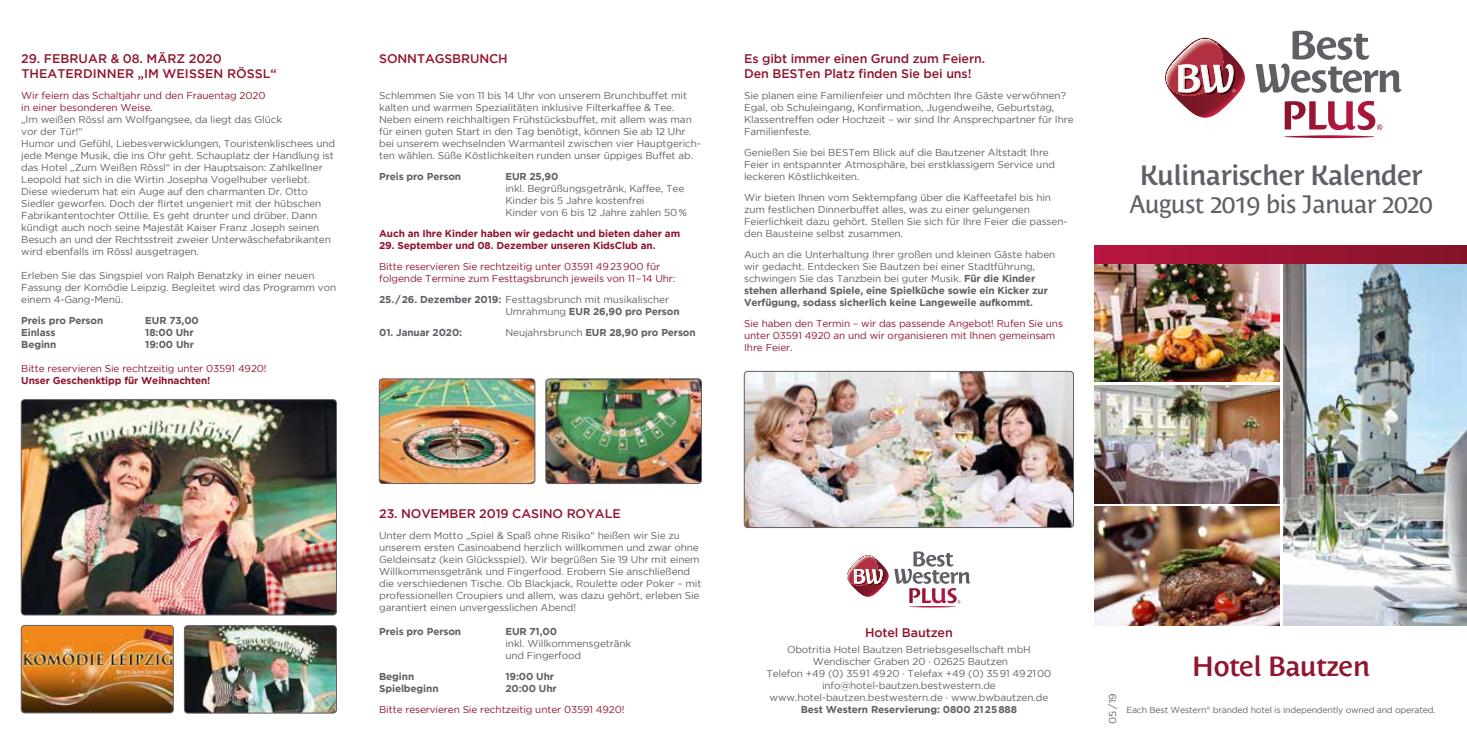
<style>
.page{position:relative;width:1467px;height:745px;background:#fff}
.page>*{position:absolute;margin:0;border:0;box-sizing:border-box;transform-origin:0 0}
.t1{font:600 27.5px "Costa Std";letter-spacing:-.02em;color:#615e65}
.t2{font:600 27.5px "Costa Std";letter-spacing:-.02em;color:#8f162e}
.t3{font:25px "Costa Std";letter-spacing:-.02em;color:#615e65}
.t4{font:500 12.5px/15px "Gotham";letter-spacing:-.01em;color:#8f162e}
.t5{font:10px/12px "Gotham";letter-spacing:-.01em;color:#615e65}
.t6{font:10px/12px "Gotham";letter-spacing:-.01em;color:#8f162e}
.t7{font:700 10px "Gotham";letter-spacing:-.01em;color:#615e65}
.t8{font:700 10px "Gotham";letter-spacing:-.01em;color:#8f162e}
.t9{font:8.75px "Gotham";letter-spacing:-.02em;color:#615e65}
.s1{font-weight:700}
.s2{font-weight:400}
</style>
<div class="page">
<img style="left:1095px;top:263px;width:185px;height:118px">
<img style="left:1283px;top:263px;width:184px;height:362px">
<svg style="left:1256px;top:31px;width:145px;height:62px"></svg>
<svg style="left:1285px;top:101px;width:97px;height:37px"></svg>
<svg style="left:1165px;top:38px;width:80px;height:79px"></svg>
<div style="left:1095px;top:245px;width:372px;height:18px;background:linear-gradient(to right,#b81540,#821429)"></div>
<img style="left:21px;top:399px;width:315px;height:215px">
<div style="left:21px;top:399px;width:316px;height:215px;border:1px solid #615e65;border-radius:4px"></div>
<img style="left:546px;top:378px;width:155px;height:105px">
<div style="left:546px;top:378px;width:156px;height:105px;border:1px solid #615e65;border-radius:4px"></div>
<img style="left:184px;top:625px;width:152px;height:87px">
<div style="left:184px;top:625px;width:153px;height:87px;border:1px solid #615e65;border-radius:4px"></div>
<img style="left:379px;top:378px;width:156px;height:105px">
<div style="left:379px;top:378px;width:156px;height:105px;border:1px solid #615e65;border-radius:4px"></div>
<img style="left:21px;top:625px;width:152px;height:87px">
<div style="left:21px;top:625px;width:152px;height:87px;border:1px solid #615e65;border-radius:4px"></div>
<img style="left:744px;top:371px;width:329px;height:156px">
<div style="left:744px;top:371px;width:330px;height:156px;border:1px solid #615e65;border-radius:4px"></div>
<img style="left:1095px;top:385px;width:185px;height:118px">
<img style="left:1095px;top:506px;width:185px;height:119px">
<svg style="left:894px;top:551px;width:76px;height:56px"></svg>
<svg style="left:847px;top:555px;width:41px;height:41px"></svg>
<p class="t4" style="left:21px;top:51px;width:257px">29. FEBRUAR &amp; 08. MÄRZ 2020<br>THEATERDINNER „IM WEISSEN RÖSSL“</p>
<p class="t6" style="left:21px;top:89px;width:246px">Wir feiern das Schaltjahr und den Frauentag 2020 in einer besonderen Weise.</p>
<p class="t5" style="left:21px;top:113px;width:315px">„Im weißen Rössl am Wolfgangsee, da liegt das Glück<br>vor der Tür!“<br>Humor und Gefühl, Liebesverwicklungen, Touristenklischees und jede Menge Musik, die ins Ohr geht. Schauplatz der Handlung ist das Hotel „Zum Weißen Rössl“ in der Hauptsaison: Zahlkellner Leopold hat sich in die Wirtin Josepha Vogelhuber verliebt.<br>Diese wiederum hat ein Auge auf den charmanten Dr. Otto Siedler geworfen. Doch der flirtet ungeniert mit der hübschen Fabrikantentochter Ottilie. Es geht drunter und drüber. Dann kündigt auch noch seine Majestät Kaiser Franz Joseph seinen Besuch an und der Rechtsstreit zweier Unterwäschefabrikanten wird ebenfalls im Rössl ausgetragen.</p>
<p class="t5" style="left:21px;top:269px;width:316px">Erleben Sie das Singspiel von Ralph Benatzky in einer neuen<br>Fassung der Komödie Leipzig. Begleitet wird das Programm von einem 4-Gang-Menü.</p>
<p class="t7" style="left:21px;top:314px;width:83px">Preis pro Person</p>
<p class="t7" style="left:145px;top:314px;width:55px">EUR 73,00</p>
<p class="t7" style="left:21px;top:326px;width:36px">Einlass</p>
<p class="t7" style="left:145px;top:326px;width:50px">18:00 Uhr</p>
<p class="t7" style="left:21px;top:338px;width:37px">Beginn</p>
<p class="t7" style="left:145px;top:338px;width:50px">19:00 Uhr</p>
<p class="t6" style="left:21px;top:362px;width:247px">Bitte reservieren Sie rechtzeitig unter 03591 4920!</p>
<p class="t8" style="left:21px;top:374px;width:191px">Unser Geschenktipp für Weihnachten!</p>
<p class="t4" style="left:379px;top:51px;width:130px">SONNTAGSBRUNCH</p>
<p class="t5" style="left:379px;top:89px;width:323px">Schlemmen Sie von 11 bis 14 Uhr von unserem Brunchbuffet mit kalten und warmen Spezialitäten inklusive Filterkaffee &amp; Tee.<br>Neben einem reichhaltigen Frühstücksbuffet, mit allem was man für einen guten Start in den Tag benötigt, können Sie ab 12 Uhr bei unserem wechselnden Warmanteil zwischen vier Hauptgerich&shy;ten wählen. Süße Köstlichkeiten runden unser üppiges Buffet ab.</p>
<p class="t7" style="left:379px;top:171px;width:83px">Preis pro Person</p>
<p class="t7" style="left:505px;top:171px;width:54px">EUR 25,90</p>
<p class="t5" style="left:505px;top:182px;width:183px">inkl. Begrüßungsgetränk, Kaffee, Tee<br>Kinder bis 5 Jahre kostenfrei<br>Kinder von 6 bis 12 Jahre zahlen 50%</p>
<p class="t8" style="left:379px;top:227px;width:303px">Auch an Ihre Kinder haben wir gedacht und bieten daher am</p>
<p class="t8" style="left:379px;top:239px;width:278px">29. September und 08. Dezember unseren KidsClub an.</p>
<p class="t6" style="left:379px;top:260px;width:298px">Bitte reservieren Sie rechtzeitig unter 03591 4923900 für folgende Termine zum Festtagsbrunch jeweils von 11–14 Uhr:</p>
<p class="t5" style="left:505px;top:293px;width:176px;text-indent:-126px"><span class="s1">25./26. Dezember 2019:</span> Festtagsbrunch mit musikalischer<br>Umrahmung <span class="s1">EUR 26,90 pro Person</span></p>
<p class="t7" style="left:379px;top:326px;width:85px">01. Januar 2020:</p>
<p class="t7" style="left:505px;top:326px;width:192px"><span class="s2">Neujahrsbrunch</span> EUR 28,90 pro Person</p>
<p class="t4" style="left:744px;top:51px;width:242px">Es gibt immer einen Grund zum Feiern.<br>Den BESTen Platz finden Sie bei uns!</p>
<p class="t5" style="left:744px;top:89px;width:331px">Sie planen eine Familienfeier und möchten Ihre Gäste verwöhnen?<br>Egal, ob Schuleingang, Konfirmation, Jugendweihe, Geburtstag, Klassentreffen oder Hochzeit – wir sind Ihr Ansprechpartner für Ihre Familienfeste.</p>
<p class="t5" style="left:744px;top:146px;width:312px">Genießen Sie bei BESTem Blick auf die Bautzener Altstadt Ihre<br>Feier in entspannter Atmosphäre, bei erstklassigem Service und leckeren Köstlichkeiten.</p>
<p class="t5" style="left:744px;top:191px;width:325px">Wir bieten Ihnen vom Sektempfang über die Kaffeetafel bis hin zum festlichen Dinnerbuffet alles, was zu einer gelungenen Feierlichkeit dazu gehört. Stellen Sie sich für Ihre Feier die passen&shy;den Bausteine selbst zusammen.</p>
<p class="t5" style="left:744px;top:248px;width:313px">Auch an die Unterhaltung Ihrer großen und kleinen Gäste haben wir gedacht. Entdecken Sie Bautzen bei einer Stadtführung, schwingen Sie das Tanzbein bei guter Musik. <span class="s1">Für die Kinder stehen allerhand Spiele, eine Spielküche sowie ein Kicker zur Verfügung, sodass sicherlich keine Langeweile aufkommt.</span></p>
<p class="t6" style="left:744px;top:316px;width:320px">Sie haben den Termin – wir das passende Angebot! Rufen Sie uns unter 03591 4920 an und wir organisieren mit Ihnen gemeinsam<br>Ihre Feier.</p>
<h1 class="t1" style="left:1139px;top:160px;width:284px">Kulinarischer Kalender</h1>
<h2 class="t3" style="left:1129px;top:190px;width:304px">August 2019 bis Januar 2020</h2>
<p class="t4" style="left:379px;top:505px;width:243px">23. NOVEMBER 2019 CASINO ROYALE</p>
<p class="t5" style="left:379px;top:528px;width:324px">Unter dem Motto „Spiel &amp; Spaß ohne Risiko“ heißen wir Sie zu unserem ersten Casinoabend herzlich willkommen und zwar ohne Geldeinsatz (kein Glücksspiel). Wir begrüßen Sie 19 Uhr mit einem Willkommensgetränk und Fingerfood. Erobern Sie anschließend die verschiedenen Tische. Ob Blackjack, Roulette oder Poker – mit professionellen Croupiers und allem, was dazu gehört, erleben Sie garantiert einen unvergesslichen Abend!</p>
<p class="t7" style="left:379px;top:625px;width:83px">Preis pro Person</p>
<p class="t7" style="left:505px;top:625px;width:53px">EUR 71,00</p>
<p class="t5" style="left:505px;top:636px;width:127px">inkl. Willkommensgetränk und Fingerfood</p>
<p class="t7" style="left:379px;top:670px;width:37px">Beginn</p>
<p class="t7" style="left:505px;top:670px;width:50px">19:00 Uhr</p>
<p class="t7" style="left:379px;top:682px;width:61px">Spielbeginn</p>
<p class="t7" style="left:505px;top:682px;width:53px">20:00 Uhr</p>
<p class="t6" style="left:379px;top:702px;width:247px">Bitte reservieren Sie rechtzeitig unter 03591 4920!</p>
<p class="t4" style="left:865px;top:624px;width:89px">Hotel Bautzen</p>
<p class="t5" style="left:766px;top:643px;width:286px;text-align:center">Obotritia Hotel Bautzen Betriebsgesellschaft mbH Wendischer Graben 20 · 02625 Bautzen<br>Telefon +49 (0) 3591 4920 · Telefax +49 (0) 3591 492100 info@hotel-bautzen.bestwestern.de www.hotel-bautzen.bestwestern.de · www.bwbautzen.de</p>
<p class="t7" style="left:801px;top:703px;width:218px">Best Western Reservierung: 0800 2125888</p>
<p class="t5" style="left:1106px;top:723px;width:32px;rotate:-90deg">05/19</p>
<h1 class="t2" style="left:1192px;top:650px;width:180px">Hotel Bautzen</h1>
<p class="t9" style="left:1126px;top:704px;width:311px">Each Best Western<sup>®</sup> branded hotel is independently owned and operated.</p>
</div>
